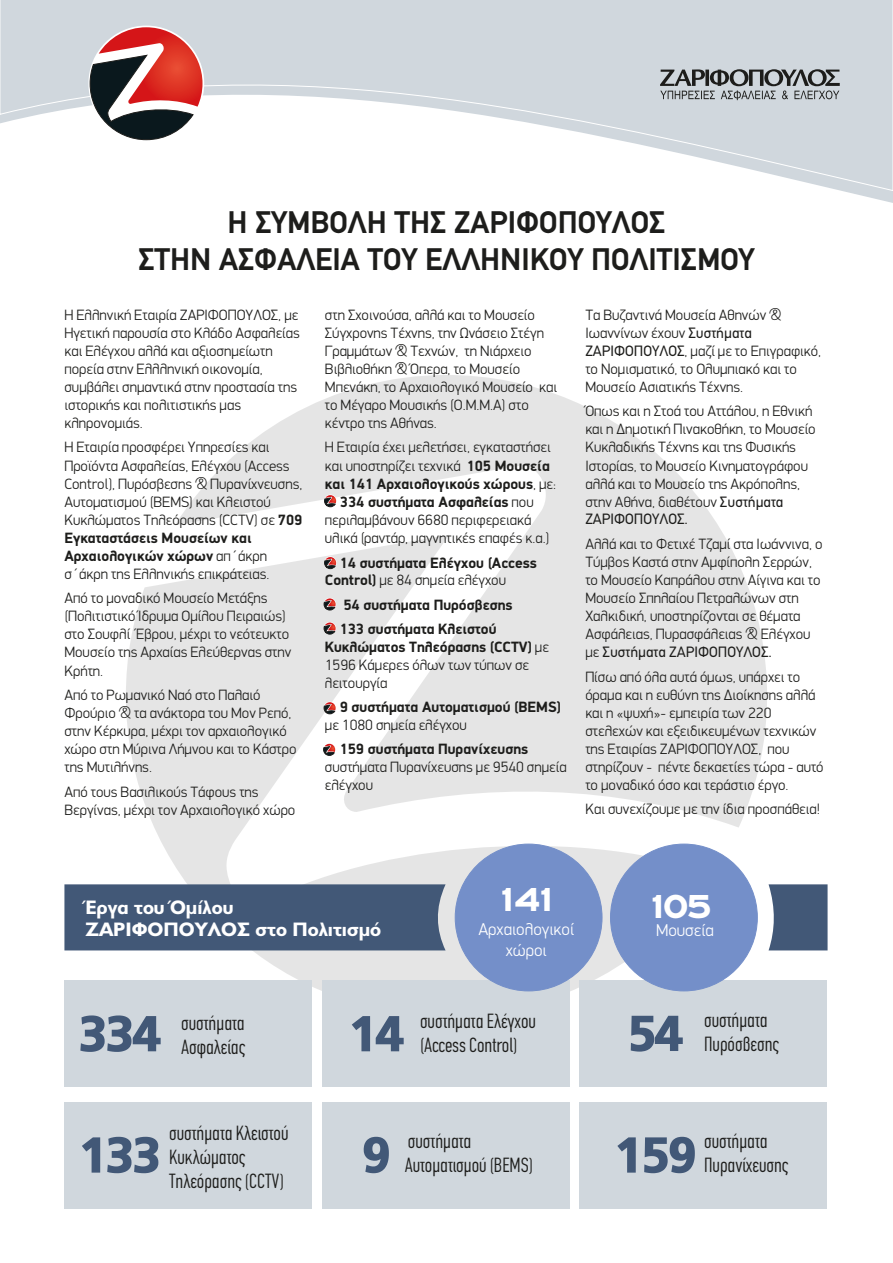
<style>
.page{position:relative;width:893px;height:1263px;background:#fff}
.page>*{position:absolute;margin:0;border:0;box-sizing:border-box;transform-origin:0 0}
.t1{font:900 50.4px "PF Catalog";letter-spacing:-.065em;color:#425877}
.t2{font:900 35.4px "PF Highway Gothic Ext";letter-spacing:-.155em;color:#fff}
.t3{font:700 31.35px/36.5px "PF Din Text";color:#1d1d1b;text-align:center}
.t4{font:300 20.55px/24px "PF Din Text Compressed";color:#1d1d1b}
.t5{font:700 19.65px/22px "Gill Sans Hel";color:#fff}
.t6{font:300 17.1px/20.7px "PF Din Display";color:#fff;text-align:center}
.t7{font:300 15px/18px "PF Din Display";color:#1d1d1b}
.t8{font:700 15px/17.7px "PF Din Display";color:#1d1d1b}
.t9{font:15px "PF Din Text";color:#1d1d1b}
.s1{font-weight:700}
.s2{font-weight:300}
.s3{font-family:"PF Din Text";font-weight:400}
.s4{font-family:"PF Din Display";font-weight:300}
</style>
<div class="page">
<svg style="left:175px;top:375px;width:592px;height:452px;fill:#e5e5e5"></svg>
<svg style="left:126px;top:535px;width:587px;height:456px;fill:#e5e5e5"></svg>
<svg style="left:0;top:0;width:893px;height:191px;fill:#d0d7dd"></svg>
<svg style="left:90px;top:27px;width:112px;height:113px"></svg>
<svg style="left:660px;top:69px;width:180px;height:31px;background:#94999c"></svg>
<div style="left:64px;top:884px;width:382px;height:66px;background:#425877"></div>
<svg style="left:324px;top:495px;width:12px;height:12px"></svg>
<svg style="left:324px;top:557px;width:12px;height:12px"></svg>
<svg style="left:324px;top:598px;width:12px;height:12px"></svg>
<svg style="left:324px;top:622px;width:12px;height:12px"></svg>
<svg style="left:324px;top:702px;width:12px;height:12px"></svg>
<svg style="left:323px;top:744px;width:12px;height:12px"></svg>
<div style="left:64px;top:980px;width:248px;height:107px;background:#d0d7dd"></div>
<div style="left:322px;top:980px;width:248px;height:107px;background:#d0d7dd"></div>
<div style="left:579px;top:980px;width:248px;height:107px;background:#d0d7dd"></div>
<div style="left:579px;top:1102px;width:248px;height:106px;background:#d0d7dd"></div>
<div style="left:64px;top:1102px;width:248px;height:106px;background:#d0d7dd"></div>
<div style="left:322px;top:1102px;width:248px;height:106px;background:#d0d7dd"></div>
<svg style="left:594px;top:884px;width:234px;height:66px"></svg>
<div style="left:455px;top:844px;width:147px;height:147px;background:#748fc9;border:1px solid #748fc9;border-radius:50%"></div>
<div style="left:610px;top:844px;width:147px;height:147px;background:#748fc9;border:1px solid #748fc9;border-radius:50%"></div>
<h3 class="t3" style="left:138px;top:207px;width:617px">Η ΣΥΜΒΟΛΗ ΤΗΣ ΖΑΡΙΦΟΠΟΥΛΟΣ<br>ΣΤΗΝ ΑΣΦΑΛΕΙΑ ΤΟΥ ΕΛΛΗΝΙΚΟΥ ΠΟΛΙΤΙΣΜΟΥ</h3>
<p class="t7" style="left:64px;top:307px;width:237px">Η Ελληνική Εταιρία ΖΑΡΙΦΟΠΟΥΛΟΣ, με<br>Ηγετική παρουσία στο Κλάδο Ασφαλείας και Ελέγχου αλλά και αξιοσημείωτη πορεία στην Ελλληνική οικονομία, συμβάλει σημαντικά στην προστασία της ιστορικής και πολιτιστικής μας κληρονομιάς.</p>
<p class="t7" style="left:64px;top:440px;width:239px">Η Εταιρία προσφέρει Υπηρεσίες και Προϊόντα Ασφαλείας, Ελέγχου (Access Control), Πυρόσβεσης &amp; Πυρανίχνευσης, Αυτοματισμού (BEMS) και Κλειστού Κυκλώματος Τηλεόρασης (CCTV) σε <span class="s1">709<br>Εγκαταστάσεις Μουσείων και Αρχαιολογικών χώρων</span> απ΄άκρη σ΄άκρη της Ελληνικής επικράτειας.</p>
<p class="t7" style="left:64px;top:590px;width:228px">Από το μοναδικό Μουσείο Μετάξης (Πολιτιστικό Ίδρυμα Ομίλου Πειραιώς) στο Σουφλί Έβρου, μέχρι το νεότευκτο<br>Μουσείο της Αρχαίας Ελεύθερνας στην<br>Κρήτη.</p>
<p class="t7" style="left:64px;top:687px;width:234px">Από το Ρωμανικό Ναό στο Παλαιό<br>Φρούριο &amp; τα ανάκτορα του Μον Ρεπό, στην Κέρκυρα, μέχρι τον αρχαιολογικό χώρο στη Μύρινα Λήμνου και το Κάστρο της Μυτιλήνης.</p>
<p class="t7" style="left:64px;top:784px;width:232px">Από τους Βασιλικούς Τάφους της<br>Βεργίνας, μέχρι τον Αρχαιολογικό χώρο</p>
<p class="t7" style="left:325px;top:307px;width:234px">στη Σχοινούσα, αλλά και το Μουσείο<br>Σύγχρονης Τέχνης, την Ωνάσειο Στέγη<br>Γραμμάτων &amp; Τεχνών, τη Νιάρχειο<br>Βιβλιοθήκη &amp; Όπερα, το Μουσείο<br>Μπενάκη, το Αρχαιολογικό Μουσείο και το Μέγαρο Μουσικής (Ο.Μ.Μ.Α) στο κέντρο της Αθήνας.</p>
<p class="t7" style="left:325px;top:440px;width:233px;text-align:center">Η Εταιρία έχει μελετήσει, εγκαταστήσει και υποστηρίζει τεχνικά <span class="s1">105 Μουσεία και 141 Αρχαιολογικούς χώρους</span>, με:<br><span class="s1">334 συστήματα Ασφαλείας</span> που</p>
<p class="t7" style="left:325px;top:512px;width:226px">περιλαμβάνουν 6680 περιφερειακά υλικά (ραντάρ, μαγνητικές επαφές κ.α.)</p>
<p class="t8" style="left:325px;top:555px;width:213px;text-indent:15px">14 συστήματα Ελέγχου (Access<br>Control) <span class="s2">με 84 σημεία ελέγχου</span></p>
<p class="t8" style="left:340px;top:594px;width:174px;line-height:24px">54 συστήματα Πυρόσβεσης<br>133 συστήματα Κλειστού</p>
<p class="t8" style="left:325px;top:639px;width:226px">Κυκλώματος Τηλεόρασης (CCTV) <span class="s2">με</span></p>
<p class="t7" style="left:325px;top:657px;width:206px">1596 Κάμερες όλων των τύπων σε λειτουργία</p>
<p class="t7" style="left:325px;top:717px;width:144px">με 1080 σημεία ελέγχου</p>
<p class="t7" style="left:325px;top:759px;width:243px">συστήματα Πυρανίχευσης με 9540 σημεία ελέγχου</p>
<p class="t8" style="left:340px;top:700px;width:223px">9 συστήματα Αυτοματισμού (BEMS)</p>
<p class="t8" style="left:340px;top:742px;width:190px">159 συστήματα Πυρανίχευσης</p>
<p class="t7" style="left:585px;top:307px;width:237px">Τα Βυζαντινά Μουσεία Αθηνών &amp;<br>Ιωαννίνων έχουν <span class="s3">Συστήματα<br>ΖΑΡΙΦΟΠΟΥΛΟΣ</span>, μαζί με το Επιγραφικό, το Νομισματικό, το Ολυμπιακό και το<br>Μουσείο Ασιατικής Τέχνης.</p>
<p class="t7" style="left:585px;top:403px;width:232px">Όπως και η Στοά του Αττάλου, η Εθνική και η Δημοτική Πινακοθήκη, το Μουσείο Κυκλαδικής Τέχνης και της Φυσικής Ιστορίας, το Μουσείο Κινηματογράφου αλλά και το Μουσείο της Ακρόπολης, στην Αθήνα, διαθέτουν <span class="s3">Συστήματα</span></p>
<p class="t9" style="left:585px;top:513px;width:104px">ΖΑΡΙΦΟΠΟΥΛΟΣ.</p>
<p class="t7" style="left:585px;top:536px;width:239px">Αλλά και το Φετιχέ Τζαμί στα Ιωάννινα, ο Τύμβος Καστά στην Αμφίπολη Σερρών, το Μουσείο Καπράλου στην Αίγινα και το Μουσείο Σπηλαίου Πετραλώνων στη Χαλκιδική, υποστηρίζονται σε θέματα Ασφάλειας, Πυρασφάλειας &amp; Ελέγχου</p>
<p class="t9" style="left:585px;top:646px;width:188px"><span class="s4">με</span> Συστήματα ΖΑΡΙΦΟΠΟΥΛΟΣ.</p>
<p class="t7" style="left:585px;top:669px;width:240px">Πίσω από όλα αυτά όμως, υπάρχει το όραμα και η ευθύνη της Διοίκησης αλλά και η «ψυχή»- εμπειρία των 220 στελεχών και εξειδικευμένων τεχνικών της Εταιρίας ΖΑΡΙΦΟΠΟΥΛΟΣ, που στηρίζουν - πέντε δεκαετίες τώρα - αυτό το μοναδικό όσο και τεράστιο έργο.</p>
<p class="t7" style="left:585px;top:802px;width:236px">Και συνεχίζουμε με την ίδια προσπάθεια!</p>
<h3 class="t5" style="left:86px;top:899px;width:297px">Έργα του Όμίλου<br>ΖΑΡΙΦΟΠΟΥΛΟΣ στο Πολιτισμό</h3>
<h2 class="t2" style="left:495px;top:883px;width:66px">141</h2>
<h2 class="t2" style="left:645px;top:890px;width:68px">105</h2>
<p class="t6" style="left:478px;top:921px;width:97px">Αρχαιολογικοί χώροι</p>
<p class="t6" style="left:656px;top:921px;width:59px">Μουσεία</p>
<h1 class="t1" style="left:78px;top:1013px;width:85px">334</h1>
<h3 class="t4" style="left:181px;top:1012px;width:65px">συστήματα<br>Ασφαλείας</h3>
<h1 class="t1" style="left:348px;top:1013px;width:58px">14</h1>
<h3 class="t4" style="left:420px;top:1011px;width:117px">συστήματα Ελέγχου (AccessControl)</h3>
<h1 class="t1" style="left:627px;top:1013px;width:58px">54</h1>
<h3 class="t4" style="left:704px;top:1010px;width:76px">συστήματα<br>Πυρόσβεσης</h3>
<h1 class="t1" style="left:78px;top:1134px;width:85px">133</h1>
<h3 class="t4" style="left:169px;top:1123px;width:121px">συστήματα Κλειστού<br>Κυκλώματος<br>Τηλεόρασης (CCTV)</h3>
<h1 class="t1" style="left:361px;top:1134px;width:32px">9</h1>
<h3 class="t4" style="left:405px;top:1131px;width:130px">συστήματα<br>Αυτοματισμού (BEMS)</h3>
<h1 class="t1" style="left:613px;top:1134px;width:85px">159</h1>
<h3 class="t4" style="left:704px;top:1131px;width:65px">συστήματα</h3>
<h3 class="t4" style="left:704px;top:1155px;width:86px">Πυρανίχευσης</h3>
</div>
